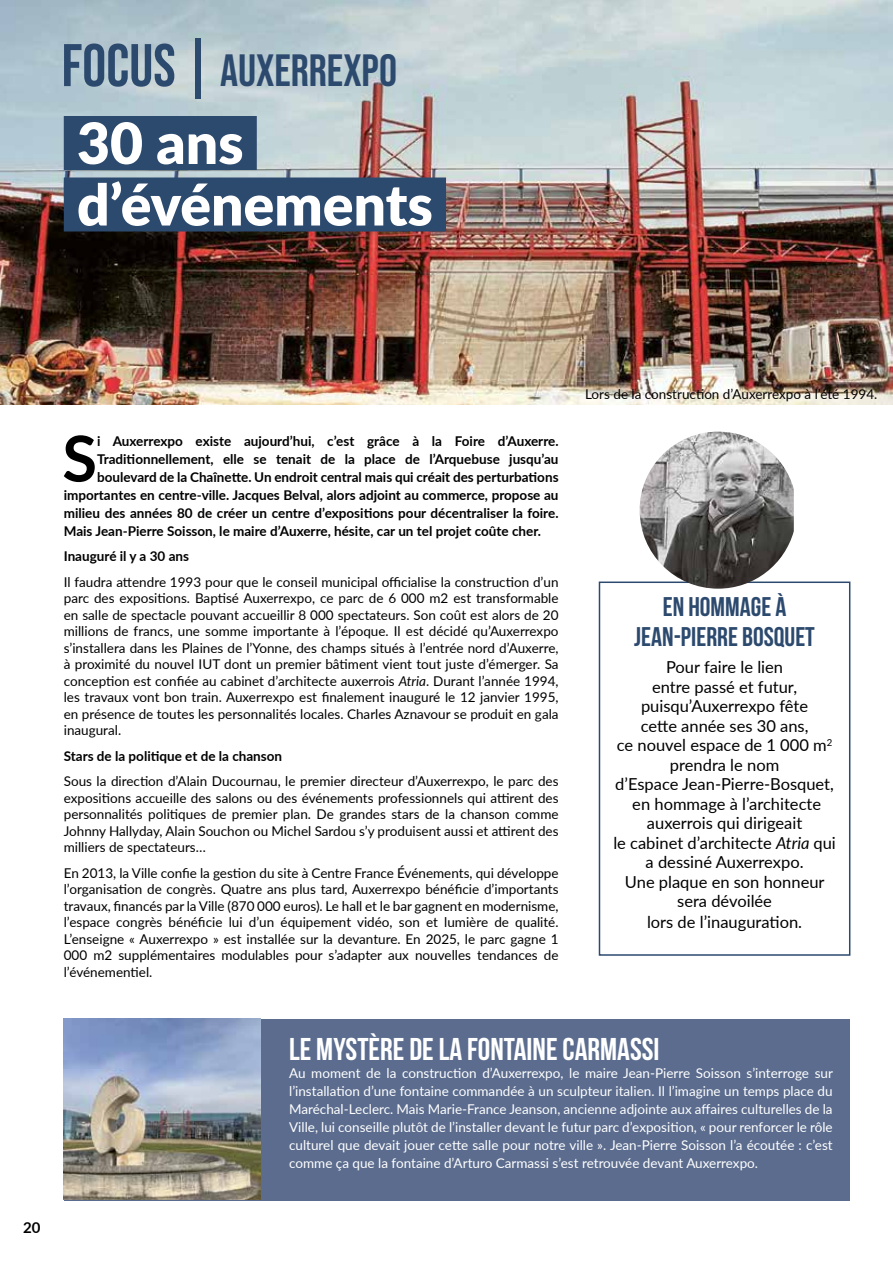
<style>
.page{position:relative;width:893px;height:1263px;background:#fff}
.page>*{position:absolute;margin:0;border:0;box-sizing:border-box;transform-origin:0 0}
.t1{font:700 63.3px "Lato";color:#000}
.t2{font:900 57px/61.5px "Lato";color:#fff}
.t3{font:45px "Bebas Neue";color:#2c496e}
.t4{font:700 31.5px "Bebas Neue";color:#fff}
.t5{font:700 27px/30px "Bebas Neue";color:#2c496e;text-align:center}
.t6{font:16.5px/19.5px "Lato";color:#000;text-align:center}
.t7{font:700 15px "Lato";color:#000}
.t8{font:13.5px/16.5px "Lato";color:#000;text-align:justify}
.t9{font:13.5px/18px "Lato";color:#fff;text-align:justify}
.t10{font:700 13.5px "Lato";color:#000}
.s1{font-size:60px}
.s2{font-style:italic}
</style>
<div class="page">
<img style="left:0;top:0;width:893px;height:405px">
<div style="left:64px;top:116px;width:193px;height:54px;background:#2c496e"></div>
<div style="left:64px;top:177px;width:382px;height:54px;background:#2c496e"></div>
<div style="left:599px;top:581px;width:251px;height:375px;border:2px solid #2c496e"></div>
<div style="left:64px;top:1019px;width:786px;height:181px;background:#5b6c8e"></div>
<img style="left:640px;top:432px;width:154px;height:157px">
<img style="left:64px;top:1019px;width:196px;height:180px">
<h3 class="t3" style="left:62px;top:45px;width:337px"><span class="s1">FOCUS|</span> AUXERREXPO</h3>
<h2 class="t2" style="left:77px;top:110px;width:357px">30 ans d’événements</h2>
<p class="t7" style="left:23px;top:1216px;width:19px">20</p>
<h1 class="t1" style="left:62px;top:412px;width:36px">S</h1>
<p class="t10" style="left:97px;top:431px;width:463px">i Auxerrexpo existe aujourd’hui, c’est grâce à la Foire d’Auxerre.</p>
<p class="t10" style="left:97px;top:449px;width:463px">Traditionnellement, elle se tenait de la place de l’Arquebuse jusqu’au</p>
<p class="t10" style="left:97px;top:467px;width:463px">boulevard de la Chaînette. Un endroit central mais qui créait des perturbations</p>
<p class="t10" style="left:64px;top:485px;width:496px">importantes en centre-ville. Jacques Belval, alors adjoint au commerce, propose au</p>
<p class="t10" style="left:64px;top:503px;width:496px">milieu des années 80 de créer un centre d’expositions pour décentraliser la foire.</p>
<p class="t10" style="left:64px;top:521px;width:479px">Mais Jean-Pierre Soisson, le maire d’Auxerre, hésite, car un tel projet coûte cher.</p>
<p class="t10" style="left:64px;top:546px;width:127px">Inauguré il y a 30 ans</p>
<p class="t8" style="left:64px;top:573px;width:496px">Il faudra attendre 1993 pour que le conseil municipal officialise la construction d’un parc des expositions. Baptisé Auxerrexpo, ce parc de 6 000 m2 est transformable en salle de spectacle pouvant accueillir 8 000 spectateurs. Son coût est alors de 20 millions de francs, une somme importante à l’époque. Il est décidé qu’Auxerrexpo s’installera dans les Plaines de l’Yonne, des champs situés à l’entrée nord d’Auxerre, à proximité du nouvel IUT dont un premier bâtiment vient tout juste d’émerger. Sa conception est confiée au cabinet d’architecte auxerrois <span class="s2">Atria</span>. Durant l’année 1994, les travaux vont bon train. Auxerrexpo est finalement inauguré le 12 janvier 1995, en présence de toutes les personnalités locales. Charles Aznavour se produit en gala inaugural.</p>
<p class="t10" style="left:64px;top:746px;width:220px">Stars de la politique et de la chanson</p>
<p class="t8" style="left:64px;top:772px;width:496px">Sous la direction d’Alain Ducournau, le premier directeur d’Auxerrexpo, le parc des expositions accueille des salons ou des événements professionnels qui attirent des personnalités politiques de premier plan. De grandes stars de la chanson comme Johnny Hallyday, Alain Souchon ou Michel Sardou s’y produisent aussi et attirent des milliers de spectateurs…</p>
<p class="t8" style="left:64px;top:864px;width:496px">En 2013, la Ville confie la gestion du site à Centre France Événements, qui développe l’organisation de congrès. Quatre ans plus tard, Auxerrexpo bénéficie d’importants travaux, financés par la Ville (870 000 euros). Le hall et le bar gagnent en modernisme, l’espace congrès bénéficie lui d’un équipement vidéo, son et lumière de qualité.<br>L’enseigne « Auxerrexpo » est installée sur la devanture. En 2025, le parc gagne 1<br>000 m2 supplémentaires modulables pour s’adapter aux nouvelles tendances de l’événementiel.</p>
<p class="t8" style="left:585px;top:385px;width:294px">Lors de la construction d’Auxerrexpo à l’été 1994.</p>
<h3 class="t5" style="left:634px;top:591px;width:182px">EN HOMMAGE À<br>JEAN-PIERRE BOSQUET</h3>
<p class="t6" style="left:613px;top:657px;width:224px">Pour faire le lien<br>entre passé et futur, puisqu’Auxerrexpo fête<br>cette année ses 30 ans,<br>ce nouvel espace de 1 000 m<sup>2 </sup>prendra le nom<br>d’Espace Jean-Pierre-Bosquet, en hommage à l’architecte auxerrois qui dirigeait<br>le cabinet d’architecte <span class="s2">Atria</span> qui a dessiné Auxerrexpo.<br>Une plaque en son honneur sera dévoilée</p>
<p class="t6" style="left:647px;top:912px;width:157px">lors de l’inauguration.</p>
<h3 class="t4" style="left:289px;top:1031px;width:372px">LE MYSTÈRE DE LA FONTAINE CARMASSI</h3>
<p class="t9" style="left:289px;top:1063px;width:545px">Au moment de la construction d’Auxerrexpo, le maire Jean-Pierre Soisson s’interroge sur l’installation d’une fontaine commandée à un sculpteur italien. Il l’imagine un temps place du Maréchal-Leclerc. Mais Marie-France Jeanson, ancienne adjointe aux affaires culturelles de la Ville, lui conseille plutôt de l’installer devant le futur parc d’exposition, « pour renforcer le rôle culturel que devait jouer cette salle pour notre ville ». Jean-Pierre Soisson l’a écoutée : c’est comme ça que la fontaine d’Arturo Carmassi s’est retrouvée devant Auxerrexpo.</p>
</div>
